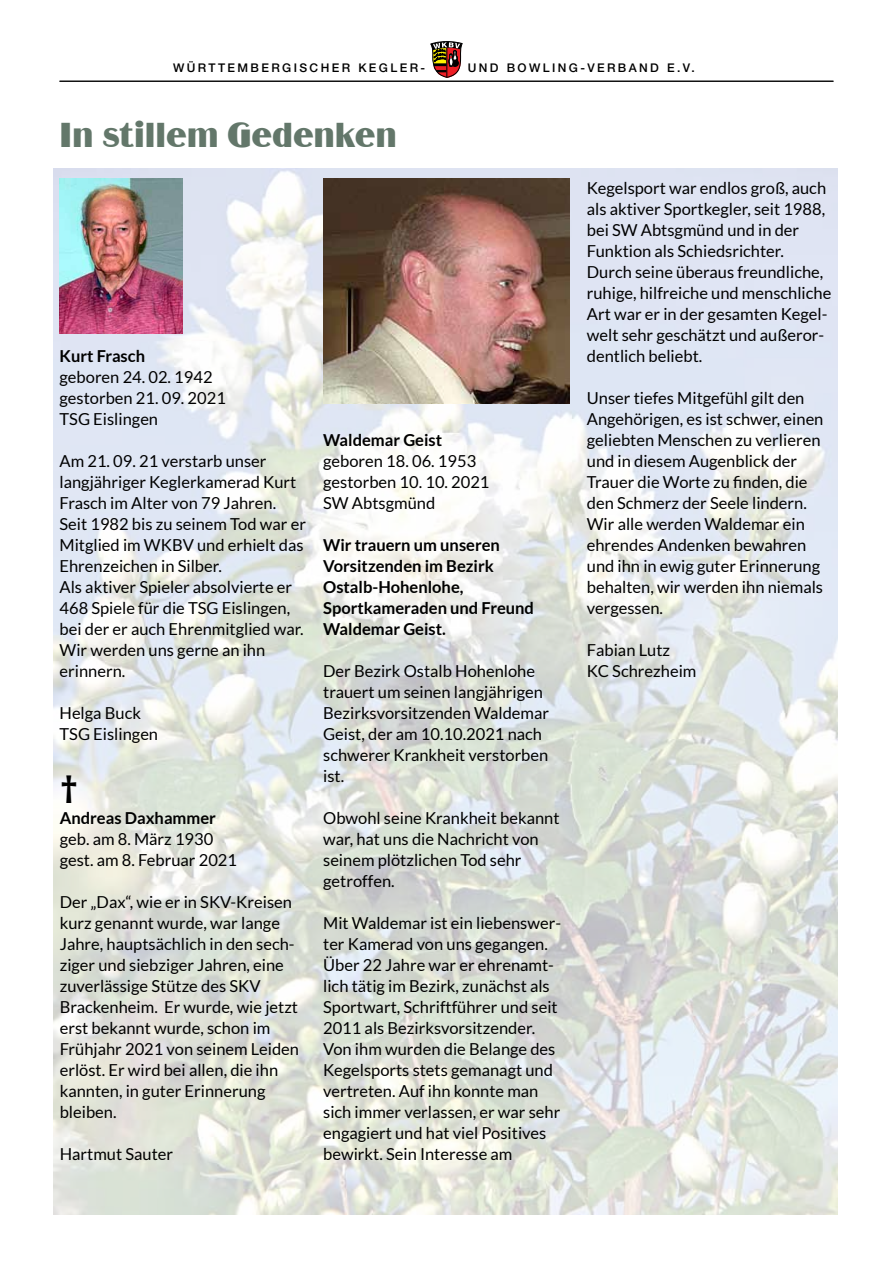
<style>
.page{position:relative;width:893px;height:1263px;background:#fff}
.page>*{position:absolute;margin:0;border:0;box-sizing:border-box;transform-origin:0 0}
.t1{font:36px "Binner D";color:#63776a}
.t2{font:700 36px "Open Sans";color:#000}
.t3{font:16.5px/21px "Lato";color:#000}
.t4{font:700 16.5px/21px "Lato";color:#000}
.t5{font:500 12px "Helvetica Neue LT Pro";letter-spacing:.2em;color:#000}
</style>
<div class="page">
<img style="left:53px;top:169px;width:784px;height:1046px">
<svg style="left:430px;top:41px;width:33px;height:37px"></svg>
<hr style="left:60px;top:81px;width:773px;height:1px;background:#000">
<img style="left:60px;top:179px;width:123px;height:154px">
<img style="left:323px;top:179px;width:247px;height:225px">
<p class="t5" style="left:173px;top:61px;width:254px">WÜRTTEMBERGISCHER KEGLER-</p>
<p class="t5" style="left:468px;top:61px;width:228px">UND BOWLING-VERBAND E.V.</p>
<h1 class="t1" style="left:60px;top:115px;width:339px">In stillem Gedenken</h1>
<p class="t4" style="left:60px;top:345px;width:87px">Kurt Frasch</p>
<p class="t3" style="left:60px;top:366px;width:168px">geboren 24. 02. 1942 gestorben 21. 09. 2021<br>TSG Eislingen</p>
<p class="t3" style="left:60px;top:450px;width:248px">Am 21. 09. 21 verstarb unser langjähriger Keglerkamerad Kurt<br>Frasch im Alter von 79 Jahren.<br>Seit 1982 bis zu seinem Tod war er<br>Mitglied im WKBV und erhielt das<br>Ehrenzeichen in Silber.<br>Als aktiver Spieler absolvierte er<br>468 Spiele für die TSG Eislingen, bei der er auch Ehrenmitglied war.<br>Wir werden uns gerne an ihn erinnern.</p>
<p class="t3" style="left:60px;top:703px;width:100px">Helga Buck<br>TSG Eislingen</p>
<h1 class="t2" style="left:60px;top:765px;width:20px">†</h1>
<p class="t4" style="left:60px;top:807px;width:158px">Andreas Daxhammer</p>
<p class="t3" style="left:60px;top:828px;width:179px">geb. am 8. März 1930 gest. am 8. Februar 2021</p>
<p class="t3" style="left:60px;top:892px;width:241px">Der „Dax“, wie er in SKV-Kreisen kurz genannt wurde, war lange<br>Jahre, hauptsächlich in den sech&shy;ziger und siebziger Jahren, eine zuverlässige Stütze des SKV<br>Brackenheim. Er wurde, wie jetzt erst bekannt wurde, schon im<br>Frühjahr 2021 von seinem Leiden erlöst. Er wird bei allen, die ihn kannten, in guter Erinnerung bleiben.</p>
<p class="t3" style="left:60px;top:1144px;width:115px">Hartmut Sauter</p>
<p class="t4" style="left:323px;top:429px;width:121px">Waldemar Geist</p>
<p class="t3" style="left:323px;top:450px;width:168px">geboren 18. 06. 1953 gestorben 10. 10. 2021<br>SW Abtsgmünd</p>
<p class="t4" style="left:323px;top:534px;width:212px">Wir trauern um unseren<br>Vorsitzenden im Bezirk<br>Ostalb-Hohenlohe,<br>Sportkameraden und Freund<br>Waldemar Geist.</p>
<p class="t3" style="left:323px;top:660px;width:228px">Der Bezirk Ostalb Hohenlohe trauert um seinen langjährigen<br>Bezirksvorsitzenden Waldemar<br>Geist, der am 10.10.2021 nach schwerer Krankheit verstorben ist.</p>
<p class="t3" style="left:323px;top:808px;width:238px">Obwohl seine Krankheit bekannt war, hat uns die Nachricht von seinem plötzlichen Tod sehr getroffen.</p>
<p class="t3" style="left:323px;top:913px;width:239px">Mit Waldemar ist ein liebenswer&shy;ter Kamerad von uns gegangen.<br>Über 22 Jahre war er ehrenamt&shy;lich tätig im Bezirk, zunächst als<br>Sportwart, Schriftführer und seit<br>2011 als Bezirksvorsitzender.<br>Von ihm wurden die Belange des<br>Kegelsports stets gemanagt und vertreten. Auf ihn konnte man sich immer verlassen, er war sehr engagiert und hat viel Positives bewirkt. Sein Interesse am</p>
<p class="t3" style="left:587px;top:178px;width:246px">Kegelsport war endlos groß, auch als aktiver Sportkegler, seit 1988, bei SW Abtsgmünd und in der<br>Funktion als Schiedsrichter.<br>Durch seine überaus freundliche, ruhige, hilfreiche und menschliche<br>Art war er in der gesamten Kegel&shy;welt sehr geschätzt und außeror&shy;dentlich beliebt.</p>
<p class="t3" style="left:587px;top:388px;width:238px">Unser tiefes Mitgefühl gilt den<br>Angehörigen, es ist schwer, einen geliebten Menschen zu verlieren und in diesem Augenblick der<br>Trauer die Worte zu finden, die den Schmerz der Seele lindern.<br>Wir alle werden Waldemar ein ehrendes Andenken bewahren und ihn in ewig guter Erinnerung behalten, wir werden ihn niemals vergessen.</p>
<p class="t3" style="left:587px;top:640px;width:111px">Fabian Lutz<br>KC Schrezheim</p>
</div>
